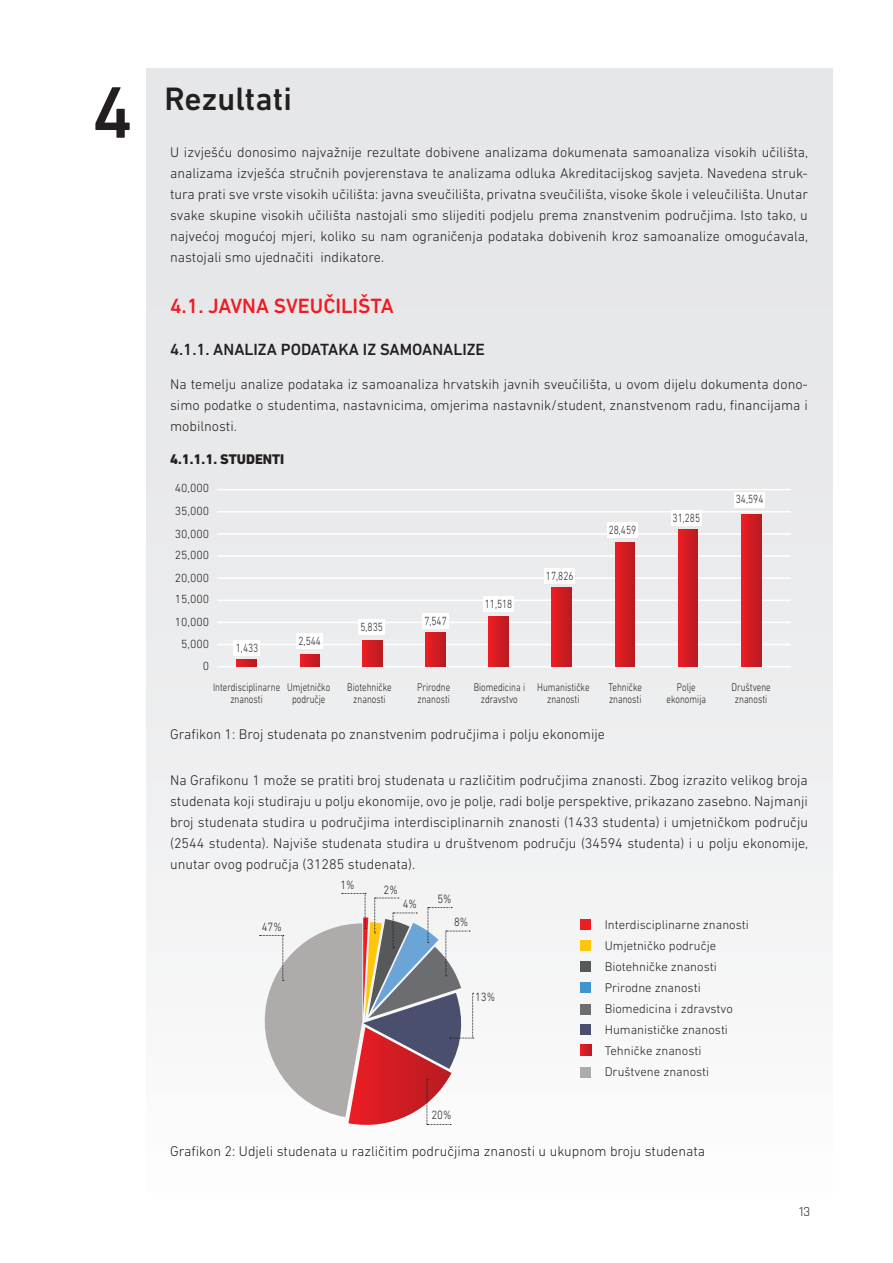
<style>
.page{position:relative;width:893px;height:1263px;background:#fff}
.page>*{position:absolute;margin:0;border:0;box-sizing:border-box;transform-origin:0 0}
.t1{font:500 74.25px "DIN Next LT Pro";color:#231f20}
.t2{font:500 33px "DIN Next LT Pro";color:#231f20}
.t3{font:500 21px "DIN Next LT Pro";color:#ee1d23}
.t4{font:500 16.5px "DIN Next LT Pro";color:#231f20}
.t5{font:300 14.25px/21px "DIN Next LT Pro";color:#231f20;text-align:justify}
.t6{font:800 14.25px "DIN Next LT Pro";color:#231f20}
.t7{font:13.5px "Rajdhani";color:#231f20}
.t8{font:300 12.75px/21px "DIN Next LT Pro";color:#231f20}
.t9{font:300 12.15px "DIN Next LT Pro";color:#231f20;scale:.9 1}
.t10{font:300 12px "DIN Next LT Pro";color:#231f20;scale:.8 1}
.t11{font:300 12px/21.9px "DIN Next LT Pro";color:#231f20;text-align:right}
.t12{font:300 11.25px/12px "DIN Next LT Pro";color:#231f20;text-align:center;scale:.8 1}
</style>
<div class="page">
<div style="left:146px;top:69px;width:686px;height:1124px;background:#e6e7e9"></div>
<hr style="left:217px;top:666px;width:574px;height:1px;background:#fff">
<hr style="left:217px;top:644px;width:574px;height:1px;background:#fff">
<hr style="left:217px;top:622px;width:574px;height:1px;background:#fff">
<hr style="left:217px;top:599px;width:574px;height:2px;background:#fff">
<hr style="left:217px;top:577px;width:574px;height:2px;background:#fff">
<hr style="left:217px;top:555px;width:574px;height:2px;background:#fff">
<hr style="left:217px;top:533px;width:574px;height:2px;background:#fff">
<hr style="left:217px;top:511px;width:574px;height:1px;background:#fff">
<hr style="left:217px;top:489px;width:574px;height:1px;background:#fff">
<svg style="left:237px;top:659px;width:19px;height:8px"></svg>
<svg style="left:300px;top:654px;width:20px;height:13px"></svg>
<div style="left:362px;top:640px;width:20px;height:27px;background:linear-gradient(to right,#ee1c24,#ba1c21)"></div>
<svg style="left:426px;top:633px;width:19px;height:34px"></svg>
<svg style="left:489px;top:616px;width:19px;height:51px"></svg>
<div style="left:552px;top:588px;width:20px;height:79px;background:linear-gradient(to right,#ec1c24,#b91c21)"></div>
<div style="left:615px;top:542px;width:20px;height:125px;background:linear-gradient(to right,#ed1c24,#b91c21)"></div>
<div style="left:678px;top:529px;width:20px;height:138px;background:linear-gradient(to right,#ed1c24,#b91c21)"></div>
<div style="left:741px;top:515px;width:20px;height:152px;background:linear-gradient(to right,#ed1c24,#ba1c21)"></div>
<div style="left:234px;top:641px;width:26px;height:15px;background:#fff"></div>
<div style="left:296px;top:634px;width:27px;height:15px;background:#fff"></div>
<div style="left:358px;top:619px;width:27px;height:15px;background:#fff"></div>
<div style="left:422px;top:613px;width:27px;height:15px;background:#fff"></div>
<div style="left:484px;top:596px;width:30px;height:15px;background:#fff"></div>
<div style="left:545px;top:569px;width:30px;height:15px;background:#fff"></div>
<div style="left:607px;top:523px;width:30px;height:15px;background:#fff"></div>
<div style="left:671px;top:510px;width:30px;height:15px;background:#fff"></div>
<div style="left:735px;top:492px;width:30px;height:15px;background:#fff"></div>
<svg style="left:257px;top:893px;width:217px;height:238px"></svg>
<div style="left:580px;top:919px;width:11px;height:11px;background:#ee1d23"></div>
<div style="left:580px;top:940px;width:11px;height:11px;background:#fec70c"></div>
<div style="left:580px;top:961px;width:11px;height:11px;background:#57585a"></div>
<div style="left:580px;top:982px;width:11px;height:11px;background:#4194d0"></div>
<div style="left:580px;top:1004px;width:11px;height:11px;background:#6c6d70"></div>
<div style="left:580px;top:1024px;width:11px;height:11px;background:#494f6c"></div>
<svg style="left:580px;top:1045px;width:11px;height:10px"></svg>
<div style="left:580px;top:1067px;width:11px;height:11px;background:#afabaa"></div>
<h1 class="t1" style="left:92px;top:69px;width:42px">4</h1>
<h2 class="t2" style="left:164px;top:79px;width:129px">Rezultati</h2>
<p class="t5" style="left:170px;top:141px;width:640px">U izvješću donosimo najvažnije rezultate dobivene analizama dokumenata samoanaliza visokih učilišta, analizama izvješća stručnih povjerenstava te analizama odluka Akreditacijskog savjeta. Navedena struk&shy;tura prati sve vrste visokih učilišta: javna sveučilišta, privatna sveučilišta, visoke škole i veleučilišta. Unutar svake skupine visokih učilišta nastojali smo slijediti podjelu prema znanstvenim područjima. Isto tako, u najvećoj mogućoj mjeri, koliko su nam ograničenja podataka dobivenih kroz samoanalize omogućavala, nastojali smo ujednačiti indikatore.</p>
<h3 class="t3" style="left:170px;top:293px;width:225px">4.1. JAVNA SVEUČILIŠTA</h3>
<p class="t4" style="left:170px;top:340px;width:316px">4.1.1. ANALIZA PODATAKA IZ SAMOANALIZE</p>
<p class="t5" style="left:170px;top:373px;width:639px">Na temelju analize podataka iz samoanaliza hrvatskih javnih sveučilišta, u ovom dijelu dokumenta dono&shy;simo podatke o studentima, nastavnicima, omjerima nastavnik/student, znanstvenom radu, financijama i mobilnosti.</p>
<p class="t6" style="left:170px;top:451px;width:116px">4.1.1.1. STUDENTI</p>
<p class="t11" style="left:175px;top:476px;width:36px">40,000</p>
<p class="t11" style="left:175px;top:499px;width:36px">35,000</p>
<p class="t11" style="left:175px;top:522px;width:36px">30,000</p>
<p class="t11" style="left:175px;top:544px;width:36px">25,000</p>
<p class="t11" style="left:175px;top:567px;width:36px">20,000</p>
<p class="t11" style="left:175px;top:588px;width:36px">15,000</p>
<p class="t11" style="left:175px;top:611px;width:36px">10,000</p>
<p class="t11" style="left:181px;top:633px;width:30px">5,000<br>0</p>
<p class="t10" style="left:236px;top:641px;width:30px">1,433</p>
<p class="t10" style="left:299px;top:634px;width:30px">2,544</p>
<p class="t10" style="left:360px;top:620px;width:30px">5,835</p>
<p class="t10" style="left:424px;top:614px;width:30px">7,547</p>
<p class="t10" style="left:485px;top:597px;width:36px">11,518</p>
<p class="t10" style="left:546px;top:569px;width:36px">17,826</p>
<p class="t10" style="left:609px;top:523px;width:36px">28,459</p>
<p class="t10" style="left:673px;top:511px;width:36px">31,285</p>
<p class="t10" style="left:736px;top:492px;width:36px">34,594</p>
<p class="t12" style="left:213px;top:681px;width:85px">Interdisciplinarne znanosti</p>
<p class="t12" style="left:287px;top:681px;width:55px">Umjetničko područje</p>
<p class="t12" style="left:347px;top:681px;width:57px">Biotehničke znanosti</p>
<p class="t12" style="left:417px;top:681px;width:43px;text-align:left">Prirodne znanosti</p>
<p class="t12" style="left:474px;top:681px;width:66px">Biomedicina i zdravstvo</p>
<p class="t12" style="left:537px;top:681px;width:67px">Humanističke znanosti</p>
<p class="t12" style="left:608px;top:681px;width:44px;text-align:left">Tehničke znanosti</p>
<p class="t12" style="left:667px;top:681px;width:51px">Polje ekonomija</p>
<p class="t12" style="left:732px;top:681px;width:50px">Društvene znanosti</p>
<p class="t5" style="left:170px;top:723px;width:436px">Grafikon 1: Broj studenata po znanstvenim područjima i polju ekonomije</p>
<p class="t5" style="left:170px;top:770px;width:640px">Na Grafikonu 1 može se pratiti broj studenata u različitim područjima znanosti. Zbog izrazito velikog broja studenata koji studiraju u polju ekonomije, ovo je polje, radi bolje perspektive, prikazano zasebno. Najmanji broj studenata studira u područjima interdisciplinarnih znanosti (1433 studenta) i umjetničkom području (2544 studenta). Najviše studenata studira u društvenom području (34594 studenta) i u polju ekonomije, unutar ovog područja (31285 studenata).</p>
<p class="t9" style="left:262px;top:920px;width:24px">47%</p>
<p class="t9" style="left:340px;top:878px;width:17px">1%</p>
<p class="t9" style="left:383px;top:883px;width:17px">2%</p>
<p class="t9" style="left:403px;top:897px;width:17px">4%</p>
<p class="t9" style="left:437px;top:891px;width:17px">5%</p>
<p class="t9" style="left:454px;top:915px;width:17px">8%</p>
<p class="t9" style="left:475px;top:990px;width:24px">13%</p>
<p class="t9" style="left:431px;top:1108px;width:24px">20%</p>
<p class="t8" style="left:605px;top:914px;width:146px">Interdisciplinarne znanosti<br>Umjetničko područje<br>Biotehničke znanosti<br>Prirodne znanosti<br>Biomedicina i zdravstvo<br>Humanističke znanosti<br>Tehničke znanosti<br>Društvene znanosti</p>
<p class="t5" style="left:170px;top:1141px;width:536px">Grafikon 2: Udjeli studenata u različitim područjima znanosti u ukupnom broju studenata</p>
<p class="t7" style="left:799px;top:1204px;width:12px">13</p>
</div>
